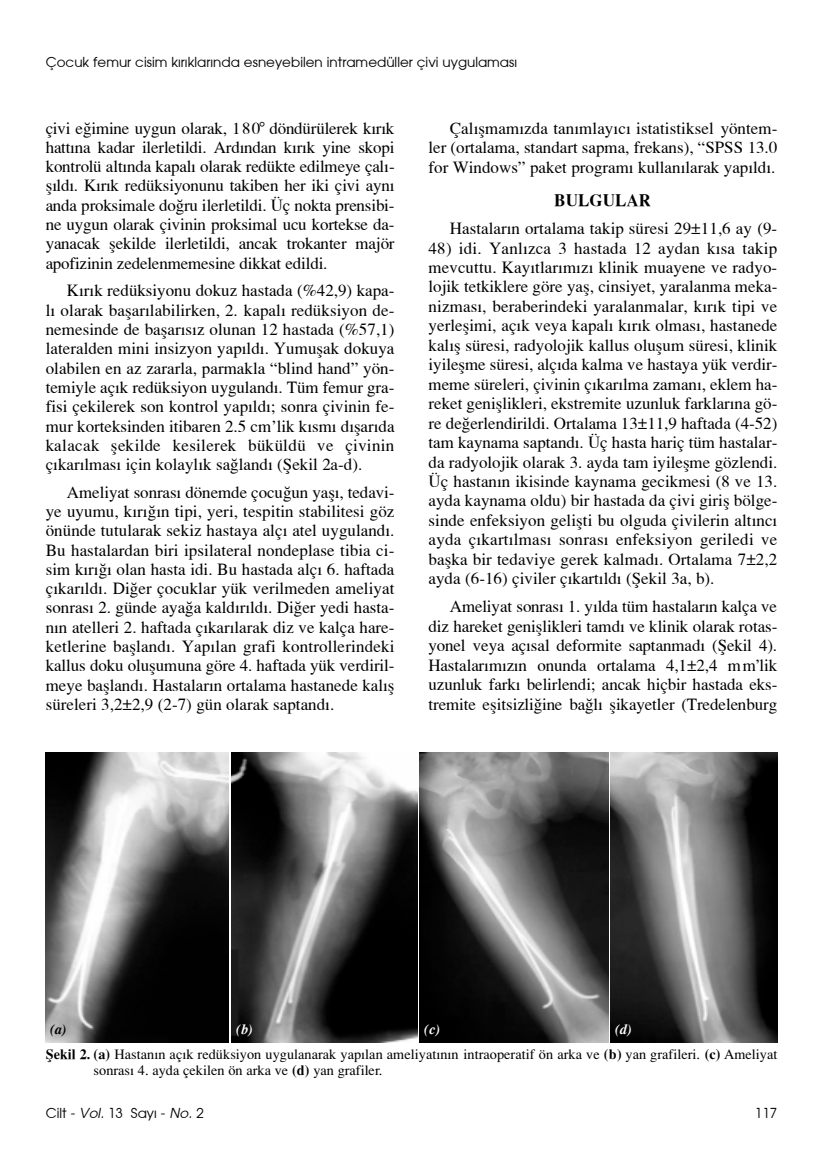
<style>
.page{position:relative;width:838px;height:1170px;background:#fff}
.page>*{position:absolute;margin:0;border:0;box-sizing:border-box;transform-origin:0 0}
.t1{font:17.1px "Times Turk B";color:#000}
.t2{font:16.95px/19.4px "Times Turk";color:#000;text-align:justify}
.t3{font:14.25px/16.5px "Times Turk";letter-spacing:.005em;color:#000}
.t4{font:14.25px "Times Turk BI";color:#fff}
.t5{font:14.25px "Times Turk BI";color:#000}
.t6{font:13.5px "Avant Garde Turk";color:#000}
.s1{font-family:"Times Turk B"}
.s2{font-family:"Avant Garde Turk I"}
</style>
<div class="page">
<img style="left:46px;top:752px;width:183px;height:289px">
<img style="left:231px;top:752px;width:186px;height:289px">
<img style="left:420px;top:752px;width:188px;height:289px">
<img style="left:610px;top:752px;width:167px;height:289px">
<p class="t6" style="left:46px;top:54px;width:473px">Çocuk femur cisim k›r›klar›nda esneyebilen intramedüller çivi uygulamas›</p>
<p class="t2" style="left:46px;top:118px;width:350px">çivi e¤imine uygun olarak, 1 8 0 d ö n d ü rü le re k k ›r›k hatt›na kadar ilerletildi. Ard›ndan k›r›k yine skopi kontrolü alt›nda kapal› olarak redükte edilmeye çal›- fl›ld›. K›r›k redüksiyonunu takiben her iki çivi ayn› anda proksimale do¤ru ilerletildi. Üç nokta prensibi&shy;ne uygun olarak çivinin proksimal ucu kortekse da&shy;yanacak flekilde ilerletildi, ancak trokanter majör apofizinin zedelenmemesine dikkat edildi.</p>
<p class="t2" style="left:46px;top:281px;width:350px;text-indent:21px">K›r›k redüksiyonu dokuz hastada (%42,9) kapa&shy;l› olarak baflar›labilirken, 2. kapal› redüksiyon de&shy;nemesinde de baflar›s›z olunan 12 hastada (%57,1) lateralden mini insizyon yap›ld›. Yumuflak dokuya olabilen en az zararla, parmakla “blind hand” yön&shy;temiyle aç›k redüksiyon uyguland›. Tüm femur gra&shy;fisi çekilerek son kontrol yap›ld›; sonra çivinin fe&shy;mur korteksinden itibaren 2.5 cm’lik k›sm› d›flar›da kalacak flekilde kesilerek büküldü ve çivin in ç›kar›lmas› için kolayl›k sa¤land› (fiekil 2a-d).</p>
<p class="t2" style="left:46px;top:482px;width:350px;text-indent:21px">Ameliyat sonras› dönemde çocu¤un yafl›, tedavi&shy;ye uyumu, k›r›¤›n tipi, yeri, tespitin stabilitesi göz önünde tutularak sekiz hastaya alç› atel uyguland›.<br>Bu hastalardan biri ipsilateral nondeplase tibia ci&shy;sim k›r›¤› olan hasta idi. Bu hastada alç› 6. haftada ç›kar›ld›. Di¤er çocuklar yük verilmeden ameliyat sonras› 2. günde aya¤a kald›r›ld›. Di¤er yedi hasta&shy;n›n atelleri 2. haftada ç›kar›larak diz ve kalça hare&shy;ketlerine baflland›. Yap›lan grafi kontrollerindeki kallus doku oluflumuna göre 4. haftada yük verdiril&shy;meye baflland›. Hastalar›n ortalama hastanede kal›fl süreleri 3,2±2,9 (2-7) gün olarak saptand›.</p>
<p class="t2" style="left:428px;top:118px;width:350px;text-indent:21px">Çal›flmam›zda tan›mlay›c› istatistiksel yöntem&shy;ler (ortalama, standart sapma, frekans), “SPSS 13.0 for Windows” paket program› kullan›larak yap›ld›.</p>
<p class="t1" style="left:554px;top:189px;width:98px">BULGULAR</p>
<p class="t2" style="left:450px;top:218px;width:329px">Hastalar›n ortalama takip süresi 29±11,6 ay (9-</p>
<p class="t2" style="left:428px;top:238px;width:350px">48) idi. Yanl›zca 3 hastada 12 aydan k›sa takip mevcuttu. Kay›tlar›m›z› klinik muayene ve radyo&shy;lojik tetkiklere göre yafl, cinsiyet, yaralanma meka&shy;nizmas›, beraberindeki yaralanmalar, k›r›k tipi ve yerleflimi, aç›k veya kapal› k›r›k olmas›, hastanede kal›fl süresi, radyolojik kallus oluflum süresi, klinik iyileflme süresi, alç›da kalma ve hastaya yük verdir&shy;meme süreleri, çivinin ç›kar›lma zaman›, eklem ha&shy;reket genifllikleri, ekstremite uzunluk farklar›na gö&shy;re de¤erlendirildi. Ortalama 13±11,9 haftada (4-52) tam kaynama saptand›. Üç hasta hariç tüm hastalar&shy;da radyolojik olarak 3. ayda tam iyileflme gözlendi.<br>Üç hastan›n ikisinde kaynama gecikmesi (8 ve 13. ayda kaynama oldu) bir hastada da çivi girifl bölge&shy;sinde enfeksiyon geliflti bu olguda çivilerin alt›nc› ayda ç›kart›lmas› sonras› enfeksiyon geriledi ve baflka bir tedaviye gerek kalmad›. Ortalama 7±2,2 ayda (6-16) çiviler ç›kart›ld› (fiekil 3a, b).</p>
<p class="t2" style="left:428px;top:596px;width:350px;text-indent:21px">Ameliyat sonras› 1. y›lda tüm hastalar›n kalça ve diz hareket genifllikleri tamd› ve klinik olarak rotas&shy;yonel veya aç›sal deformite saptanmad› (fiekil 4).<br>Hastalar›m›z›n onunda ortalama 4,1±2,4 m m’lik uzunluk fark› belirlendi; ancak hiçbir hastada eks&shy;tremite eflitsizli¤ine ba¤l› flikayetler (Tredelenburg</p>
<p class="t5" style="left:50px;top:1020px;width:18px">(a)</p>
<p class="t4" style="left:236px;top:1020px;width:18px">(b)</p>
<p class="t4" style="left:424px;top:1020px;width:17px">(c)</p>
<p class="t4" style="left:615px;top:1020px;width:18px">(d)</p>
<p class="t3" style="left:94px;top:1046px;width:685px;text-indent:-48px"><span class="s1">fiekil 2. (a)</span> Hastan›n aç›k redüksiyon uygulanarak yap›lan ameliyat›n›n intraoperatif ön arka ve <span class="s1">(b)</span> yan grafileri. <span class="s1">(c)</span> Ameliyat sonras› 4. ayda çekilen ön arka ve <span class="s1">(d)</span> yan grafiler.</p>
<p class="t6" style="left:46px;top:1104px;width:160px">Cilt - <span class="s2">Vol.</span> 13 Say› - <span class="s2">No.</span> 2</p>
<p class="t6" style="left:755px;top:1104px;width:24px">117</p>
</div>
